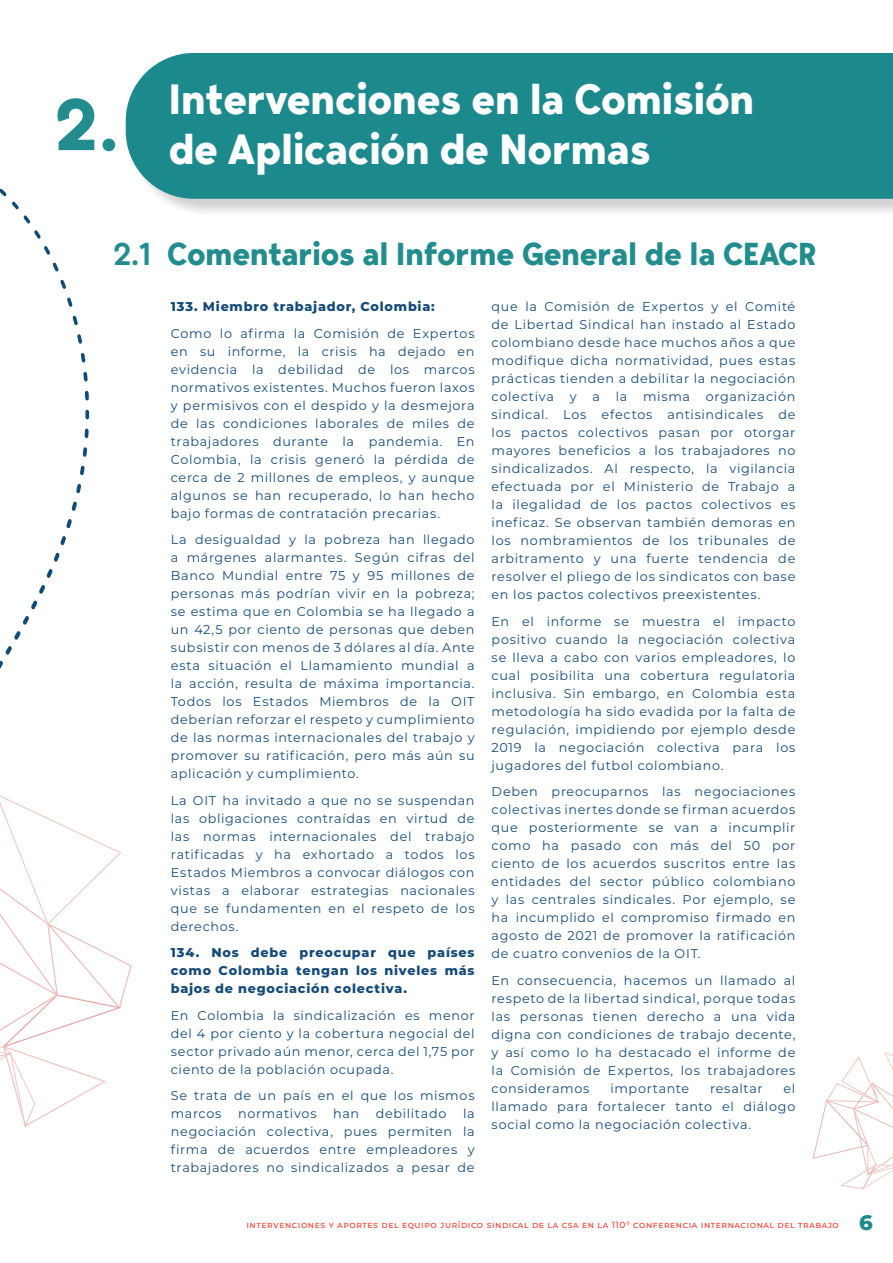
<style>
.page{position:relative;width:893px;height:1263px;background:#fff}
.page>*{position:absolute;margin:0;border:0;box-sizing:border-box;transform-origin:0 0}
.Subtitulo_1Col{font:700 72px "Bergen Mono";color:#238d8d}
.Subtitulo_1Col-2{font:700 42px/49.5px "Bergen Text";letter-spacing:-.01em;color:#fff}
.Subtitulo_1Col-3{font:700 31.5px "Bergen Text";letter-spacing:-.01em;color:#238d8d}
.t1{font:800 21px "Montserrat";color:#1c8a8c}
.TextoPlain_2col{font:12.75px/18px "Montserrat";letter-spacing:.055em;color:#164b78;text-align:justify}
.TextoPlain_2col-2{font:800 12.75px/18px "Montserrat";letter-spacing:.06em;color:#164b78;text-align:justify}
.t2{font:500 9px "Montserrat";letter-spacing:.06em;color:#ee4232}
.s1{font-weight:600}
</style>
<div class="page">
<div style="left:128px;top:55px;width:765px;height:163px;background:#231f20;opacity:.2"></div>
<div style="left:126px;top:53px;width:767px;height:146px;background:#1c8a8c"></div>
<svg style="left:0;top:189px;width:30px;height:35px"></svg>
<svg style="left:34px;top:230px;width:7px;height:9px"></svg>
<svg style="left:44px;top:246px;width:6px;height:9px"></svg>
<svg style="left:53px;top:262px;width:6px;height:10px"></svg>
<svg style="left:60px;top:280px;width:6px;height:9px"></svg>
<svg style="left:67px;top:297px;width:6px;height:10px"></svg>
<svg style="left:73px;top:315px;width:5px;height:10px"></svg>
<svg style="left:77px;top:334px;width:5px;height:10px"></svg>
<svg style="left:81px;top:353px;width:4px;height:10px"></svg>
<svg style="left:83px;top:372px;width:5px;height:9px"></svg>
<svg style="left:85px;top:391px;width:4px;height:9px"></svg>
<svg style="left:85px;top:410px;width:4px;height:9px"></svg>
<svg style="left:85px;top:428px;width:4px;height:10px"></svg>
<svg style="left:83px;top:447px;width:4px;height:10px"></svg>
<svg style="left:80px;top:465px;width:5px;height:10px"></svg>
<svg style="left:76px;top:484px;width:5px;height:9px"></svg>
<svg style="left:72px;top:501px;width:5px;height:10px"></svg>
<svg style="left:66px;top:519px;width:6px;height:9px"></svg>
<svg style="left:60px;top:536px;width:6px;height:9px"></svg>
<svg style="left:54px;top:552px;width:6px;height:10px"></svg>
<svg style="left:47px;top:569px;width:6px;height:9px"></svg>
<svg style="left:39px;top:585px;width:6px;height:9px"></svg>
<svg style="left:31px;top:600px;width:6px;height:10px"></svg>
<svg style="left:23px;top:616px;width:6px;height:9px"></svg>
<svg style="left:14px;top:631px;width:7px;height:9px"></svg>
<svg style="left:5px;top:646px;width:7px;height:9px"></svg>
<svg style="left:0;top:661px;width:3px;height:8px"></svg>
<svg style="left:0;top:795px;width:132px;height:333px"></svg>
<svg style="left:812px;top:1052px;width:81px;height:138px"></svg>
<p class="Subtitulo_1Col" style="left:54px;top:74px;width:78px">2.</p>
<p class="Subtitulo_1Col-2" style="left:169px;top:74px;width:587px">Intervenciones en la Comisión de Aplicación de Normas</p>
<p class="Subtitulo_1Col-3" style="left:113px;top:232px;width:705px"><span class="s1">2.1</span> Comentarios al Informe General de la CEACR</p>
<p class="TextoPlain_2col-2" style="left:171px;top:297px;width:266px">133. Miembro trabajador, Colombia:</p>
<p class="TextoPlain_2col" style="left:171px;top:324px;width:305px">Como lo afirma la Comisión de Expertos en su informe, la crisis ha dejado en evidencia la debilidad de los marcos normativos existentes. Muchos fueron laxos y permisivos con el despido y la desmejora de las condiciones laborales de miles de trabajadores durante la pandemia. En Colombia, la crisis generó la pérdida de cerca de 2 millones de empleos, y aunque algunos se han recuperado, lo han hecho bajo formas de contratación precarias.</p>
<p class="TextoPlain_2col" style="left:171px;top:530px;width:305px">La desigualdad y la pobreza han llegado a márgenes alarmantes. Según cifras del Banco Mundial entre 75 y 95 millones de personas más podrían vivir en la pobreza; se estima que en Colombia se ha llegado a un 42,5 por ciento de personas que deben subsistir con menos de 3 dólares al día. Ante esta situación el Llamamiento mundial a la acción, resulta de máxima importancia.<br>Todos los Estados Miembros de la OIT deberían reforzar el respeto y cumplimiento de las normas internacionales del trabajo y promover su ratificación, pero más aún su aplicación y cumplimiento.</p>
<p class="TextoPlain_2col" style="left:171px;top:791px;width:305px">La OIT ha invitado a que no se suspendan las obligaciones contraídas en virtud de las normas internacionales del trabajo ratificadas y ha exhortado a todos los Estados Miembros a convocar diálogos con vistas a elaborar estrategias nacionales que se fundamenten en el respeto de los derechos.</p>
<p class="TextoPlain_2col-2" style="left:171px;top:943px;width:305px">134. Nos debe preocupar que países como Colombia tengan los niveles más bajos de negociación colectiva.</p>
<p class="TextoPlain_2col" style="left:171px;top:1006px;width:305px">En Colombia la sindicalización es menor del 4 por ciento y la cobertura negocial del sector privado aún menor, cerca del 1,75 por ciento de la población ocupada.</p>
<p class="TextoPlain_2col" style="left:171px;top:1086px;width:305px">Se trata de un país en el que los mismos marcos</p>
<p class="TextoPlain_2col" style="left:171px;top:1104px;width:305px;text-indent:292px">la negociación colectiva, pues permiten la firma de acuerdos entre empleadores y trabajadores no sindicalizados a pesar de</p>
<p class="TextoPlain_2col" style="left:238px;top:1104px;width:80px">normativos</p>
<p class="TextoPlain_2col" style="left:333px;top:1104px;width:27px">han</p>
<p class="TextoPlain_2col" style="left:376px;top:1104px;width:72px">debilitado</p>
<p class="TextoPlain_2col" style="left:492px;top:297px;width:305px">que la Comisión de Expertos y el Comité de Libertad Sindical han instado al Estado colombiano desde hace muchos años a que modifique dicha normatividad, pues estas prácticas tienden a debilitar la negociación colectiva y a la misma organización sindical. Los efectos antisindicales de los pactos colectivos pasan por otorgar mayores beneficios a los trabajadores no sindicalizados. Al respecto, la vigilancia efectuada por el Ministerio de Trabajo a la ilegalidad de los pactos colectivos es ineficaz. Se observan también demoras en los nombramientos de los tribunales de arbitramento y una fuerte tendencia de resolver el pliego de los sindicatos con base en los pactos colectivos preexistentes.</p>
<p class="TextoPlain_2col" style="left:492px;top:612px;width:305px">En el informe se muestra el impacto positivo cuando la negociación colectiva se lleva a cabo con varios empleadores, lo cual posibilita una cobertura regulatoria inclusiva. Sin embargo, en Colombia esta metodología ha sido evadida por la falta de regulación, impidiendo por ejemplo desde 2019 la negociación colectiva para los jugadores del futbol colombiano.</p>
<p class="TextoPlain_2col" style="left:492px;top:782px;width:305px">Deben preocuparnos las negociaciones colectivas inertes donde se firman acuerdos que posteriormente se van a incumplir como ha pasado con más del 50 por ciento de los acuerdos suscritos entre las entidades del sector público colombiano y las centrales sindicales. Por ejemplo, se ha incumplido el compromiso firmado en agosto de 2021 de promover la ratificación de cuatro convenios de la OIT.</p>
<p class="TextoPlain_2col" style="left:492px;top:971px;width:305px">En consecuencia, hacemos un llamado al respeto de la libertad sindical, porque todas las personas tienen derecho a una vida digna con condiciones de trabajo decente, y así como lo ha destacado el informe de la Comisión de Expertos, los trabajadores consideramos</p>
<p class="TextoPlain_2col" style="left:492px;top:1079px;width:305px;text-indent:292px">el llamado para fortalecer tanto el diálogo social como la negociación colectiva.</p>
<p class="TextoPlain_2col" style="left:610px;top:1079px;width:80px">importante</p>
<p class="TextoPlain_2col" style="left:710px;top:1079px;width:54px">resaltar</p>
<p class="t2" style="left:246px;top:1218px;width:594px">intervenciones y aportes del equipo jurídico sindical de la csa en la 110° conferencia internacional del trabajo</p>
<h3 class="t1" style="left:859px;top:1207px;width:15px">6</h3>
</div>
